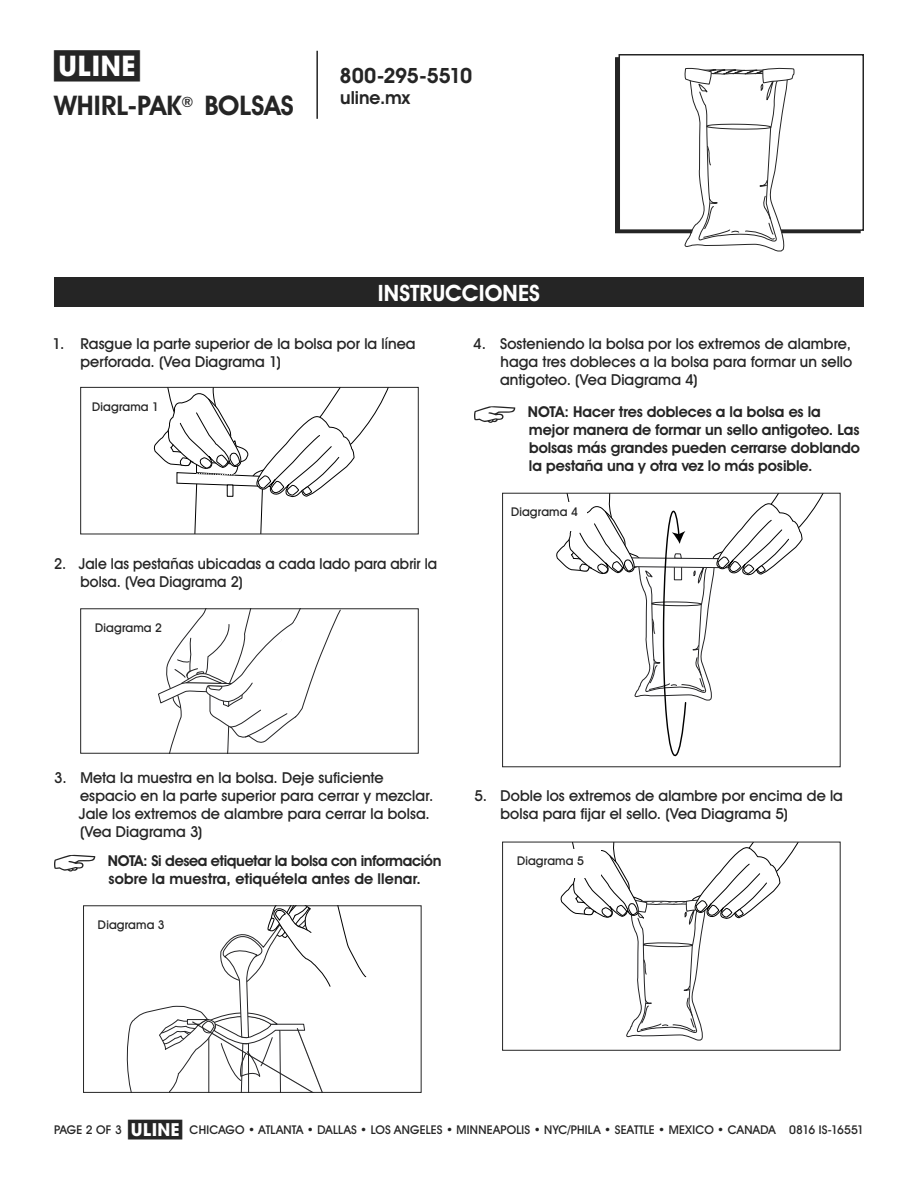
<style>
.page{position:relative;width:918px;height:1188px;background:#fff}
.page>*{position:absolute;margin:0;border:0;box-sizing:border-box;transform-origin:0 0}
.t1{font:700 28.5px "Uline Two Knine";color:#252525}
.t2{font:700 27px "Uline Two Knine";letter-spacing:.005em;color:#252525}
.t3{font:700 22.5px "Uline Two Knine";color:#fff}
.t4{font:700 21px "Uline Two Knine";letter-spacing:-.02em;color:#252525}
.t5{font:700 18px "Uline Two Knine";color:#252525}
.t6{font:15px/18px "Uline Two Knine";letter-spacing:.005em;color:#252525}
.t7{font:700 15px/18px "Uline Two Knine";letter-spacing:-.005em;color:#252525}
.t8{font:15px/18px "Uline Two Knine";letter-spacing:.005em;color:#252525;scale:.96 1}
.t9{font:12px "Uline Two Knine";letter-spacing:.015em;color:#252525}
.t10{font:12px "Uline Two Knine";letter-spacing:-.03em;color:#252525}
.s1{font-size:18px}
</style>
<div class="page">
<hr style="left:316px;top:51px;width:2px;height:68px;background:#252525">
<div style="left:619px;top:54px;width:245px;height:177px;border:2px solid #252525"></div>
<svg style="left:684px;top:67px;width:111px;height:185px"></svg>
<div style="left:54px;top:277px;width:810px;height:30px;background:#252525"></div>
<svg style="left:54px;top:855px;width:41px;height:17px"></svg>
<svg style="left:474px;top:406px;width:41px;height:17px"></svg>
<svg style="left:153px;top:389px;width:235px;height:143px"></svg>
<div style="left:80px;top:387px;width:339px;height:147px;border:1px solid #252525"></div>
<div style="left:90px;top:397px;width:75px;height:18px;background:#fff"></div>
<svg style="left:126px;top:907px;width:241px;height:184px"></svg>
<div style="left:83px;top:905px;width:339px;height:188px;border:1px solid #252525"></div>
<div style="left:96px;top:914px;width:98px;height:21px;background:#fff"></div>
<svg style="left:556px;top:495px;width:267px;height:262px"></svg>
<svg style="left:560px;top:844px;width:238px;height:197px"></svg>
<div style="left:502px;top:842px;width:339px;height:209px;border:1px solid #252525"></div>
<svg style="left:158px;top:610px;width:183px;height:142px"></svg>
<div style="left:80px;top:608px;width:339px;height:146px;border:1px solid #252525"></div>
<div style="left:93px;top:619px;width:83px;height:17px;background:#fff"></div>
<div style="left:558px;top:502px;width:29px;height:29px;background:#fff"></div>
<div style="left:509px;top:503px;width:73px;height:18px;background:#fff"></div>
<div style="left:565px;top:849px;width:35px;height:28px;background:#fff"></div>
<div style="left:515px;top:850px;width:71px;height:22px;background:#fff"></div>
<h1 class="t1" style="left:54px;top:49px;width:87px">π</h1>
<h2 class="t2" style="left:54px;top:89px;width:241px">WHIRL-PAK<sup>®</sup> BOLSAS</h2>
<h3 class="t4" style="left:340px;top:63px;width:134px">800-295-5510</h3>
<p class="t5" style="left:340px;top:86px;width:71px">uline.mx</p>
<h3 class="t3" style="left:378px;top:279px;width:164px">INSTRUCCIONES</h3>
<p class="t6" style="left:81px;top:335px;width:337px;text-indent:-28px">1. Rasgue la parte superior de la bolsa por la línea perforada. (Vea Diagrama 1)</p>
<p class="t6" style="left:500px;top:335px;width:354px;text-align:justify;text-indent:-27px">4. Sosteniendo la bolsa por los extremos de alambre, haga tres dobleces a la bolsa para formar un sello antigoteo. (Vea Diagrama 4)</p>
<p class="t7" style="left:528px;top:403px;width:333px">NOTA: Hacer tres dobleces a la bolsa es la mejor manera de formar un sello antigoteo. Las bolsas más grandes pueden cerrarse doblando la pestaña una y otra vez lo más posible.</p>
<p class="t9" style="left:92px;top:399px;width:68px">Diagrama 1</p>
<p class="t8" style="left:81px;top:555px;width:373px;text-indent:-26px">2. Jale las pestañas ubicadas a cada lado para abrir la bolsa. (Vea Diagrama 2)</p>
<p class="t9" style="left:95px;top:620px;width:68px">Diagrama 2</p>
<p class="t9" style="left:511px;top:505px;width:68px">Diagrama 4</p>
<p class="t6" style="left:79px;top:768px;width:356px;text-indent:-25px">3. Meta la muestra en la bolsa. Deje suficiente espacio en la parte superior para cerrar y mezclar.<br>Jale los extremos de alambre para cerrar la bolsa. (Vea Diagrama 3)</p>
<p class="t7" style="left:108px;top:851px;width:335px">NOTA: Si desea etiquetar la bolsa con información sobre la muestra, etiquétela antes de llenar.</p>
<p class="t9" style="left:98px;top:918px;width:68px">Diagrama 3</p>
<p class="t6" style="left:501px;top:787px;width:344px;text-indent:-26px">5. Doble los extremos de alambre por encima de la bolsa para fijar el sello. (Vea Diagrama 5)</p>
<p class="t9" style="left:517px;top:854px;width:68px">Diagrama 5</p>
<p class="t9" style="left:128px;top:1122px;width:649px"><span class="s1">π</span> CHICAGO • ATLANTA • DALLAS • LOS ANGELES • MINNEAPOLIS • NYC/PHILA • SEATTLE • MEXICO • CANADA</p>
<p class="t9" style="left:54px;top:1122px;width:69px">PAGE 2 OF 3</p>
<p class="t10" style="left:789px;top:1122px;width:76px">0816 IS-16551</p>
</div>
